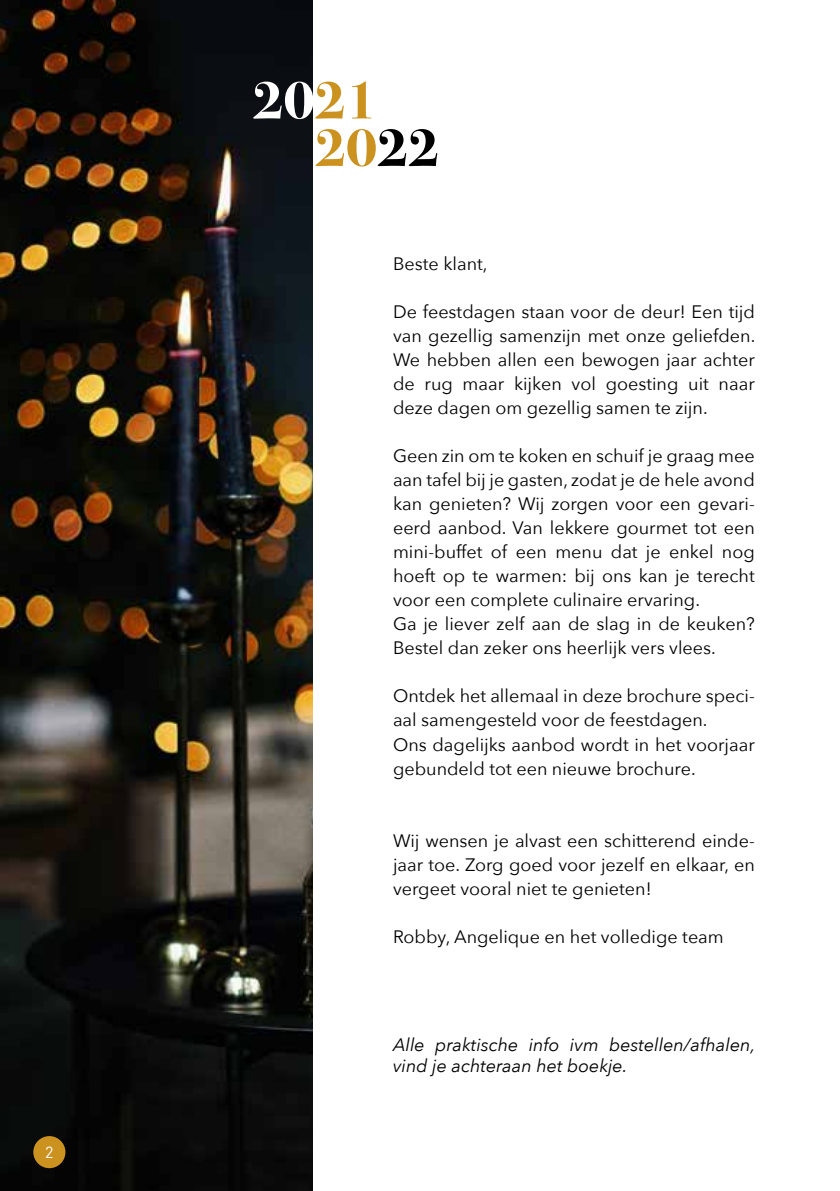
<style>
.page{position:relative;width:840px;height:1191px;background:#fff}
.page>*{position:absolute;margin:0;border:0;box-sizing:border-box;transform-origin:0 0}
.t1{font:700 55.2px "Bodoni Svty Two ITCTT";color:#cb921f}
.t2{font:700 55.2px "Bodoni Svty Two ITCTT";color:#fff}
.t3{font:18px/24px "Avenir Next";color:#000;text-align:justify}
.t4{font:italic 18px/21.6px "Avenir Next";color:#000}
.t5{font:16px "DINOT";color:#fff}
.s1{color:#cb921f}
.s2{color:#000}
</style>
<div class="page">
<img style="left:0;top:0;width:312px;height:1191px">
<div style="left:33px;top:1136px;width:32px;height:32px;background:#cb921f;border-radius:50%"></div>
<p class="t5" style="left:45px;top:1141px;width:10px">2</p>
<h1 class="t2" style="left:252px;top:54px;width:126px">20<span class="s1">21</span></h1>
<h1 class="t1" style="left:315px;top:102px;width:126px">20<span class="s2">22</span></h1>
<p class="t3" style="left:393px;top:251px;width:96px">Beste klant,</p>
<p class="t3" style="left:393px;top:299px;width:363px">De feestdagen staan voor de deur! Een tijd van gezellig samenzijn met onze geliefden.<br>We hebben allen een bewogen jaar achter de rug maar kijken vol goesting uit naar deze dagen om gezellig samen te zijn.</p>
<p class="t3" style="left:393px;top:443px;width:363px;text-align:left">Geen zin om te koken en schuif je graag mee aan tafel bij je gasten, zodat je de hele avond kan genieten? Wij zorgen voor een gevari&shy;eerd aanbod. Van lekkere gourmet tot een mini-buffet of een menu dat je enkel nog hoeft op te warmen: bij ons kan je terecht voor een complete culinaire ervaring.<br>Ga je liever zelf aan de slag in de keuken?<br>Bestel dan zeker ons heerlijk vers vlees.</p>
<p class="t3" style="left:393px;top:683px;width:363px;text-align:left">Ontdek het allemaal in deze brochure speci&shy;aal samengesteld voor de feestdagen.<br>Ons dagelijks aanbod wordt in het voorjaar gebundeld tot een nieuwe brochure.</p>
<p class="t3" style="left:393px;top:827px;width:363px">Wij wensen je alvast een schitterend einde&shy;jaar toe. Zorg goed voor jezelf en elkaar, en vergeet vooral niet te genieten!</p>
<p class="t3" style="left:393px;top:923px;width:332px">Robby, Angelique en het volledige team</p>
<p class="t4" style="left:393px;top:1032px;width:363px">Alle praktische info ivm bestellen/afhalen, vind je achteraan het boekje.</p>
</div>
